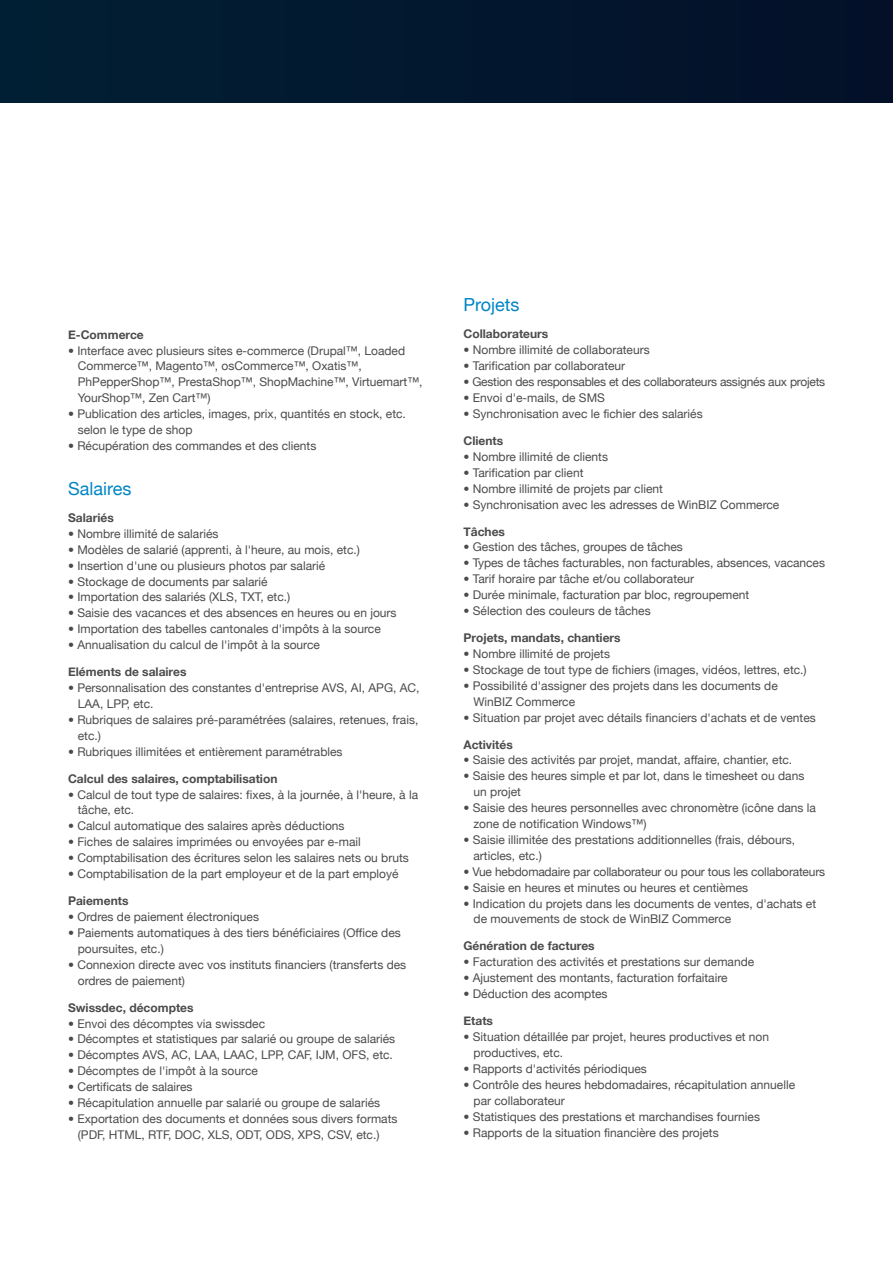
<style>
.page{position:relative;width:893px;height:1263px;background:#fff}
.page>*{position:absolute;margin:0;border:0;box-sizing:border-box;transform-origin:0 0}
.t1{font:18px "Helvetica Neue";color:#0085c5}
.t2{font:12px/15.9px "Helvetica Neue";color:#4b4b4d}
.t3{font:700 12px "Helvetica Neue";color:#4b4b4d}
.t4{font:12px "Helvetica Neue";letter-spacing:-.02em;color:#4b4b4d}
</style>
<div class="page">
<div style="left:0;top:0;width:893px;height:102px;background:#02182e"></div>
<p class="t3" style="left:68px;top:327px;width:77px">E-Commerce</p>
<p class="t2" style="left:78px;top:342px;width:346px;text-indent:-10px">• Interface avec plusieurs sites e-commerce (Drupal™, Loaded Commerce™, Magento™, osCommerce™, Oxatis™, PhPepperShop™, PrestaShop™, ShopMachine™, Virtuemart™, YourShop™, Zen Cart™)</p>
<p class="t2" style="left:78px;top:406px;width:330px;text-indent:-10px">• Publication des articles, images, prix, quantités en stock, etc. selon le type de shop</p>
<p class="t2" style="left:68px;top:438px;width:250px">• Récupération des commandes et des clients</p>
<p class="t1" style="left:68px;top:478px;width:65px">Salaires</p>
<p class="t3" style="left:68px;top:510px;width:47px">Salariés</p>
<p class="t2" style="left:68px;top:525px;width:152px">• Nombre illimité de salariés</p>
<p class="t2" style="left:68px;top:541px;width:293px">• Modèles de salarié (apprenti, à l'heure, au mois, etc.)</p>
<p class="t2" style="left:68px;top:557px;width:259px">• Insertion d'une ou plusieurs photos par salarié</p>
<p class="t2" style="left:68px;top:573px;width:201px">• Stockage de documents par salarié</p>
<p class="t2" style="left:68px;top:589px;width:224px">• Importation des salariés (XLS, TXT, etc.)</p>
<p class="t2" style="left:68px;top:605px;width:330px">• Saisie des vacances et des absences en heures ou en jours</p>
<p class="t2" style="left:68px;top:621px;width:314px">• Importation des tabelles cantonales d'impôts à la source</p>
<p class="t2" style="left:68px;top:637px;width:253px">• Annualisation du calcul de l'impôt à la source</p>
<p class="t3" style="left:68px;top:664px;width:120px">Eléments de salaires</p>
<p class="t2" style="left:78px;top:680px;width:343px;text-indent:-10px">• Personnalisation des constantes d'entreprise AVS, AI, APG, AC,<br>LAA, LPP, etc.</p>
<p class="t2" style="left:78px;top:711px;width:342px;text-indent:-10px">• Rubriques de salaires pré-paramétrées (salaires, retenues, frais, etc.)</p>
<p class="t2" style="left:68px;top:743px;width:276px">• Rubriques illimitées et entièrement paramétrables</p>
<p class="t3" style="left:68px;top:771px;width:211px">Calcul des salaires, comptabilisation</p>
<p class="t2" style="left:78px;top:786px;width:342px;text-indent:-10px">• Calcul de tout type de salaires: fixes, à la journée, à l'heure, à la tâche, etc.</p>
<p class="t2" style="left:68px;top:818px;width:278px">• Calcul automatique des salaires après déductions</p>
<p class="t2" style="left:68px;top:834px;width:294px">• Fiches de salaires imprimées ou envoyées par e-mail</p>
<p class="t2" style="left:68px;top:850px;width:342px">• Comptabilisation des écritures selon les salaires nets ou bruts</p>
<p class="t2" style="left:68px;top:866px;width:332px">• Comptabilisation de la part employeur et de la part employé</p>
<p class="t3" style="left:68px;top:893px;width:62px">Paiements</p>
<p class="t2" style="left:68px;top:909px;width:192px">• Ordres de paiement électroniques</p>
<p class="t2" style="left:78px;top:924px;width:324px;text-indent:-10px">• Paiements automatiques à des tiers bénéficiaires (Office des poursuites, etc.)</p>
<p class="t2" style="left:78px;top:956px;width:330px;text-indent:-10px">• Connexion directe avec vos instituts financiers (transferts des ordres de paiement)</p>
<p class="t3" style="left:68px;top:1000px;width:127px">Swissdec, décomptes</p>
<p class="t2" style="left:68px;top:1015px;width:199px">• Envoi des décomptes via swissdec</p>
<p class="t2" style="left:68px;top:1031px;width:329px">• Décomptes et statistiques par salarié ou groupe de salariés</p>
<p class="t2" style="left:68px;top:1047px;width:326px">• Décomptes AVS, AC, LAA, LAAC, LPP, CAF, IJM, OFS, etc.</p>
<p class="t2" style="left:68px;top:1063px;width:191px">• Décomptes de l'impôt à la source</p>
<p class="t2" style="left:68px;top:1079px;width:126px">• Certificats de salaires</p>
<p class="t2" style="left:68px;top:1095px;width:314px">• Récapitulation annuelle par salarié ou groupe de salariés</p>
<p class="t2" style="left:78px;top:1110px;width:321px;text-indent:-10px">• Exportation des documents et données sous divers formats (PDF, HTML, RTF, DOC, XLS, ODT, ODS, XPS, CSV, etc.)</p>
<p class="t1" style="left:463px;top:294px;width:57px">Projets</p>
<p class="t3" style="left:463px;top:327px;width:86px">Collaborateurs</p>
<p class="t2" style="left:463px;top:342px;width:188px">• Nombre illimité de collaborateurs</p>
<p class="t2" style="left:463px;top:358px;width:163px">• Tarification par collaborateur</p>
<p class="t4" style="left:463px;top:375px;width:363px">• Gestion des responsables et des collaborateurs assignés aux projets</p>
<p class="t2" style="left:463px;top:390px;width:143px">• Envoi d'e-mails, de SMS</p>
<p class="t2" style="left:463px;top:405px;width:241px">• Synchronisation avec le fichier des salariés</p>
<p class="t3" style="left:463px;top:433px;width:41px">Clients</p>
<p class="t2" style="left:463px;top:448px;width:146px">• Nombre illimité de clients</p>
<p class="t2" style="left:463px;top:464px;width:122px">• Tarification par client</p>
<p class="t2" style="left:463px;top:480px;width:201px">• Nombre illimité de projets par client</p>
<p class="t2" style="left:463px;top:496px;width:317px">• Synchronisation avec les adresses de WinBIZ Commerce</p>
<p class="t3" style="left:463px;top:524px;width:43px">Tâches</p>
<p class="t2" style="left:463px;top:539px;width:221px">• Gestion des tâches, groupes de tâches</p>
<p class="t2" style="left:463px;top:555px;width:363px">• Types de tâches facturables, non facturables, absences, vacances</p>
<p class="t2" style="left:463px;top:571px;width:232px">• Tarif horaire par tâche et/ou collaborateur</p>
<p class="t2" style="left:463px;top:587px;width:287px">• Durée minimale, facturation par bloc, regroupement</p>
<p class="t2" style="left:463px;top:603px;width:189px">• Sélection des couleurs de tâches</p>
<p class="t3" style="left:463px;top:630px;width:159px">Projets, mandats, chantiers</p>
<p class="t2" style="left:463px;top:645px;width:148px">• Nombre illimité de projets</p>
<p class="t2" style="left:463px;top:661px;width:345px">• Stockage de tout type de fichiers (images, vidéos, lettres, etc.)</p>
<p class="t2" style="left:473px;top:677px;width:306px;text-indent:-10px">• Possibilité d'assigner des projets dans les documents de<br>WinBIZ Commerce</p>
<p class="t2" style="left:463px;top:709px;width:354px">• Situation par projet avec détails financiers d'achats et de ventes</p>
<p class="t3" style="left:463px;top:737px;width:51px">Activités</p>
<p class="t2" style="left:463px;top:752px;width:330px">• Saisie des activités par projet, mandat, affaire, chantier, etc.</p>
<p class="t2" style="left:474px;top:768px;width:332px;text-indent:-10px">• Saisie des heures simple et par lot, dans le timesheet ou dans un projet</p>
<p class="t2" style="left:474px;top:800px;width:344px;text-indent:-10px">• Saisie des heures personnelles avec chronomètre (icône dans la zone de notification Windows™)</p>
<p class="t2" style="left:474px;top:831px;width:323px;text-indent:-10px">• Saisie illimitée des prestations additionnelles (frais, débours, articles, etc.)</p>
<p class="t2" style="left:464px;top:863px;width:363px">• Vue hebdomadaire par collaborateur ou pour tous les collaborateurs</p>
<p class="t2" style="left:464px;top:879px;width:286px">• Saisie en heures et minutes ou heures et centièmes</p>
<p class="t2" style="left:474px;top:895px;width:344px;text-indent:-10px">• Indication du projets dans les documents de ventes, d'achats et de mouvements de stock de WinBIZ Commerce</p>
<p class="t3" style="left:464px;top:939px;width:133px">Génération de factures</p>
<p class="t2" style="left:464px;top:954px;width:292px">• Facturation des activités et prestations sur demande</p>
<p class="t2" style="left:464px;top:970px;width:266px">• Ajustement des montants, facturation forfaitaire</p>
<p class="t2" style="left:464px;top:986px;width:146px">• Déduction des acomptes</p>
<p class="t3" style="left:464px;top:1013px;width:31px">Etats</p>
<p class="t2" style="left:474px;top:1029px;width:297px;text-indent:-10px">• Situation détaillée par projet, heures productives et non productives, etc.</p>
<p class="t2" style="left:464px;top:1060px;width:185px">• Rapports d'activités périodiques</p>
<p class="t2" style="left:474px;top:1076px;width:323px;text-indent:-10px">• Contrôle des heures hebdomadaires, récapitulation annuelle par collaborateur</p>
<p class="t2" style="left:464px;top:1108px;width:298px">• Statistiques des prestations et marchandises fournies</p>
<p class="t2" style="left:464px;top:1124px;width:257px">• Rapports de la situation financière des projets</p>
</div>
